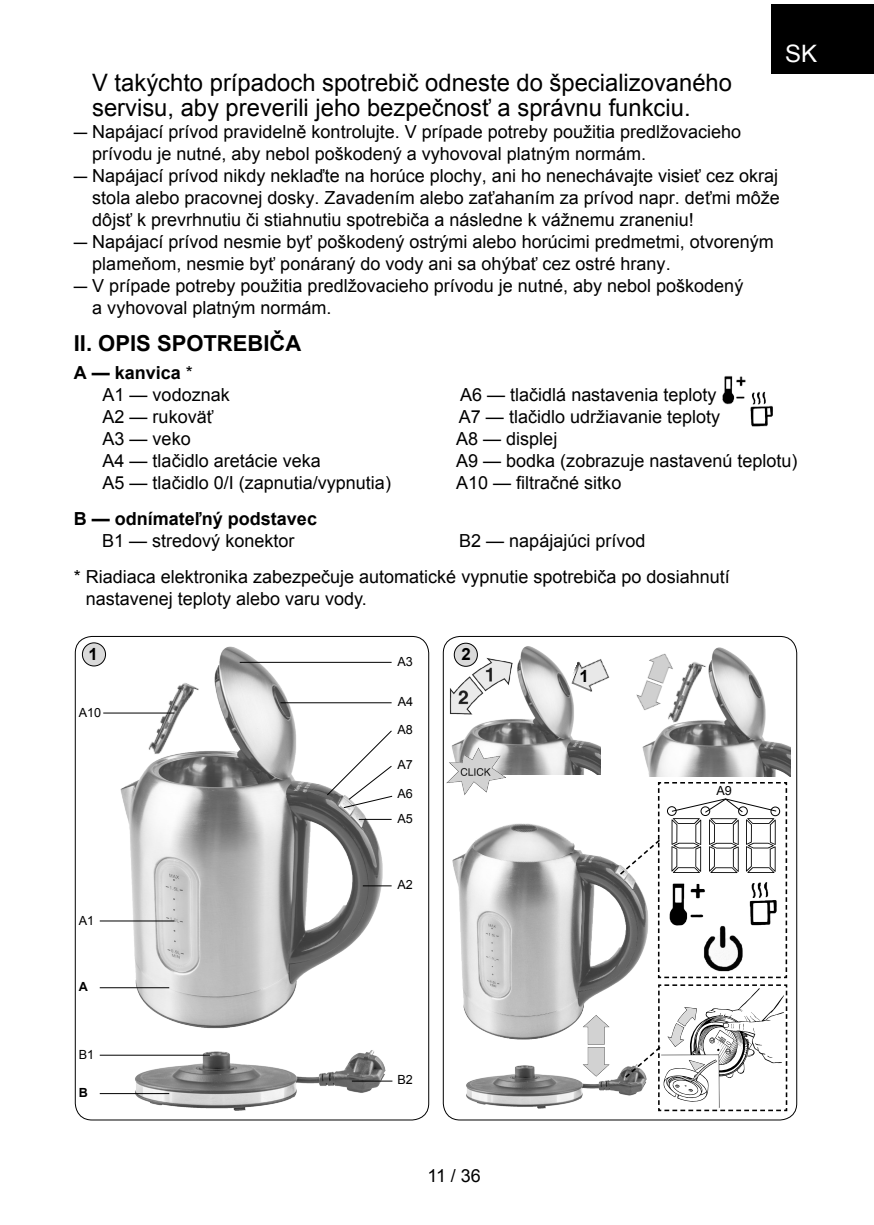
<style>
.page{position:relative;width:874px;height:1225px;background:#fff}
.page>*{position:absolute;margin:0;border:0;box-sizing:border-box;transform-origin:0 0}
.t1{font:24px/25px "Arial";color:#000}
.t2{font:24px "Arial";color:#fff}
.t3{font:700 22px "Arial";color:#000}
.t4{font:18px/22px "Arial";color:#000;scale:.75 1}
.t5{font:18px/22px "Arial";color:#000}
.t6{font:700 18px "Arial";color:#000}
.t7{font:700 16.8px "Arial";color:#000}
.t8{font:12.6px "Arial";color:#000}
.t9{font:700 12.6px "Arial";color:#000}
.s1{font-weight:700}
</style>
<div class="page">
<img style="left:95px;top:642px;width:297px;height:387px">
<img style="left:139px;top:674px;width:64px;height:94px">
<img style="left:128px;top:1050px;width:261px;height:61px">
<hr style="left:100px;top:987px;width:69px;height:1px;background:#000">
<hr style="left:100px;top:920px;width:74px;height:1px;background:#000">
<hr style="left:100px;top:1093px;width:69px;height:1px;background:#000">
<hr style="left:100px;top:1054px;width:110px;height:1px;background:#000">
<hr style="left:239px;top:662px;width:152px;height:1px;background:#000">
<hr style="left:280px;top:702px;width:111px;height:1px;background:#000">
<hr style="left:352px;top:1080px;width:40px;height:1px;background:#000">
<svg style="left:362px;top:885px;width:29px;height:1px"></svg>
<div style="left:82px;top:643px;width:23px;height:23px;background:#dadada;border-radius:50%"></div>
<div style="left:82px;top:642px;width:24px;height:24px;border:1px solid #000;border-radius:50%"></div>
<svg style="left:326px;top:730px;width:67px;height:78px"></svg>
<hr style="left:358px;top:819px;width:33px;height:1px;background:#000">
<hr style="left:103px;top:712px;width:71px;height:1px;background:#000">
<img style="left:466px;top:1065px;width:152px;height:44px">
<img style="left:579px;top:1040px;width:31px;height:40px">
<img style="left:636px;top:647px;width:153px;height:129px">
<img style="left:447px;top:640px;width:153px;height:135px">
<img style="left:446px;top:740px;width:73px;height:55px">
<img style="left:444px;top:647px;width:70px;height:73px">
<img style="left:568px;top:650px;width:42px;height:46px">
<img style="left:796px;top:862px;width:2px;height:70px">
<img style="left:452px;top:844px;width:166px;height:196px">
<img style="left:471px;top:823px;width:103px;height:39px">
<svg style="left:618px;top:782px;width:170px;height:330px"></svg>
<img style="left:722px;top:376px;width:24px;height:29px">
<img style="left:745px;top:390px;width:28px;height:37px">
<div style="left:771px;top:4px;width:102px;height:70px;background:#000"></div>
<h1 class="t2" style="left:784px;top:37px;width:34px">SK</h1>
<h1 class="t1" style="left:92px;top:70px;width:641px">V takýchto prípadoch spotrebič odneste do špecializovaného servisu, aby preverili jeho bezpečnosť a správnu funkciu.</h1>
<p class="t4" style="left:92px;top:121px;width:866px;text-indent:-19px">— Napájací prívod pravidelně kontrolujte. V prípade potreby použitia predlžovacieho prívodu je nutné, aby nebol poškodený a vyhovoval platným normám.</p>
<p class="t4" style="left:92px;top:165px;width:917px;text-align:justify;text-indent:-19px">— Napájací prívod nikdy neklaďte na horúce plochy, ani ho nenechávajte visieť cez okraj stola alebo pracovnej dosky. Zavadením alebo zaťahaním za prívod napr. deťmi môže dôjsť k prevrhnutiu či stiahnutiu spotrebiča a následne k vážnemu zraneniu!</p>
<p class="t4" style="left:92px;top:231px;width:909px;text-indent:-19px">— Napájací prívod nesmie byť poškodený ostrými alebo horúcimi predmetmi, otvoreným plameňom, nesmie byť ponáraný do vody ani sa ohýbať cez ostré hrany.</p>
<p class="t4" style="left:92px;top:275px;width:869px;text-indent:-19px">— V prípade potreby použitia predlžovacieho prívodu je nutné, aby nebol poškodený a vyhovoval platným normám.</p>
<p class="t3" style="left:74px;top:328px;width:229px">II. OPIS SPOTREBIČA</p>
<p class="t5" style="left:102px;top:361px;width:129px;text-indent:-29px"><span class="s1">A — kanvica</span> *<br>A1 — vodoznak</p>
<p class="t5" style="left:460px;top:383px;width:258px">A6 — tlačidlá nastavenia teploty</p>
<p class="t5" style="left:102px;top:405px;width:112px">A2 — rukoväť</p>
<p class="t5" style="left:458px;top:405px;width:262px">A7 — tlačidlo udržiavanie teploty</p>
<p class="t5" style="left:102px;top:427px;width:90px">A3 — veko</p>
<p class="t5" style="left:456px;top:427px;width:103px">A8 — displej</p>
<p class="t5" style="left:102px;top:449px;width:220px">A4 — tlačidlo aretácie veka</p>
<p class="t5" style="left:456px;top:449px;width:343px">A9 — bodka (zobrazuje nastavenú teplotu)</p>
<p class="t5" style="left:102px;top:471px;width:290px">A5 — tlačidlo 0/I (zapnutia/vypnutia)</p>
<p class="t5" style="left:456px;top:471px;width:167px">A10 — filtračné sitko</p>
<p class="t6" style="left:74px;top:505px;width:244px">B — odnímateľný podstavec</p>
<p class="t5" style="left:102px;top:529px;width:194px">B1 — stredový konektor</p>
<p class="t5" style="left:74px;top:522px;width:657px;line-height:36px;text-indent:385px">B2 — napájajúci prívod<br>* Riadiaca elektronika zabezpečuje automatické vypnutie spotrebiča po dosiahnutí</p>
<p class="t5" style="left:86px;top:587px;width:282px">nastavenej teploty alebo varu vody.</p>
<p class="t7" style="left:88px;top:642px;width:11px">1</p>
<p class="t8" style="left:79px;top:704px;width:24px">A10</p>
<p class="t8" style="left:79px;top:911px;width:17px">A1</p>
<p class="t9" style="left:79px;top:978px;width:11px">A</p>
<p class="t8" style="left:79px;top:1045px;width:17px">B1</p>
<p class="t9" style="left:79px;top:1084px;width:11px">B</p>
<p class="t8" style="left:397px;top:653px;width:17px">A3</p>
<p class="t8" style="left:397px;top:693px;width:17px">A4</p>
<p class="t8" style="left:397px;top:721px;width:17px">A8</p>
<p class="t8" style="left:397px;top:756px;width:17px">A7</p>
<p class="t8" style="left:397px;top:785px;width:17px">A6</p>
<p class="t8" style="left:397px;top:810px;width:17px">A5</p>
<p class="t8" style="left:397px;top:876px;width:17px">A2</p>
<p class="t7" style="left:461px;top:642px;width:11px">2</p>
<p class="t8" style="left:397px;top:1071px;width:17px">B2</p>
<p class="t5" style="left:427px;top:1164px;width:55px">11 / 36</p>
<p class="t7" style="left:579px;top:664px;width:11px">1</p>
<p class="t8" style="left:716px;top:782px;width:17px">A9</p>
</div>
